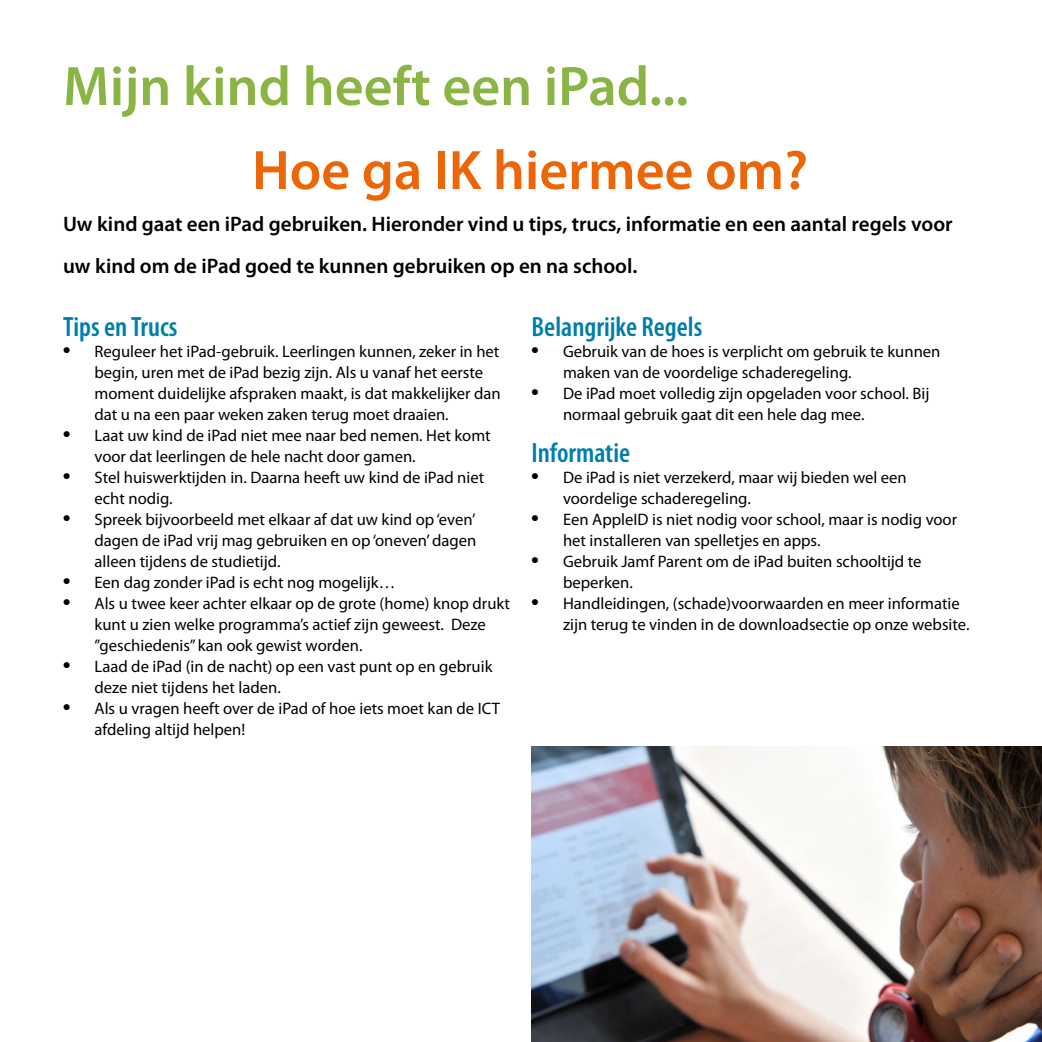
<style>
.page{position:relative;width:1042px;height:1042px;background:#fff}
.page>*{position:absolute;margin:0;border:0;box-sizing:border-box;transform-origin:0 0}
.Standaard1{font:600 56px "Myriad Pro";color:#8ab545}
.t1{font:600 56px "Myriad Pro";color:#ec6608}
.t2{font:600 condensed 28px "Myriad Pro";color:#007eaa}
.t3{font:600 21px/42px "Myriad Pro";color:#000}
.t4{font:16.62px/21px "Myriad Pro";color:#000}
.s1{font-family:"Times";font-size:21px}
</style>
<div class="page">
<img style="left:531px;top:747px;width:511px;height:295px">
<p class="Standaard1" style="left:63px;top:55px;width:627px">Mijn kind heeft een iPad...</p>
<p class="t1" style="left:252px;top:139px;width:557px">Hoe ga IK hiermee om?</p>
<p class="t3" style="left:63px;top:203px;width:891px">Uw kind gaat een iPad gebruiken. Hieronder vind u tips, trucs, informatie en een aantal regels voor uw kind om de iPad goed te kunnen gebruiken op en na school.</p>
<p class="t2" style="left:63px;top:311px;width:116px">Tips en Trucs</p>
<p class="t4" style="left:94px;top:341px;width:408px;text-indent:-32px"><span class="s1">•</span> Reguleer het iPad-gebruik. Leerlingen kunnen, zeker in het begin, uren met de iPad bezig zijn. Als u vanaf het eerste moment duidelijke afspraken maakt, is dat makkelijker dan dat u na een paar weken zaken terug moet draaien.</p>
<p class="t4" style="left:94px;top:425px;width:398px;text-indent:-32px"><span class="s1">•</span> Laat uw kind de iPad niet mee naar bed nemen. Het komt voor dat leerlingen de hele nacht door gamen.</p>
<p class="t4" style="left:94px;top:467px;width:391px;text-indent:-32px"><span class="s1">•</span> Stel huiswerktijden in. Daarna heeft uw kind de iPad niet echt nodig.</p>
<p class="t4" style="left:94px;top:509px;width:383px;text-align:justify;text-indent:-32px"><span class="s1">•</span> Spreek bijvoorbeeld met elkaar af dat uw kind op ‘even’ dagen de iPad vrij mag gebruiken en op ‘oneven’ dagen alleen tijdens de studietijd.</p>
<p class="t4" style="left:63px;top:572px;width:334px"><span class="s1">•</span> Een dag zonder iPad is echt nog mogelijk…</p>
<p class="t4" style="left:94px;top:593px;width:417px;text-indent:-32px"><span class="s1">•</span> Als u twee keer achter elkaar op de grote (home) knop drukt kunt u zien welke programma’s actief zijn geweest. Deze ”geschiedenis” kan ook gewist worden.</p>
<p class="t4" style="left:94px;top:656px;width:399px;text-indent:-32px"><span class="s1">•</span> Laad de iPad (in de nacht) op een vast punt op en gebruik deze niet tijdens het laden.</p>
<p class="t4" style="left:94px;top:698px;width:407px;text-indent:-32px"><span class="s1">•</span> Als u vragen heeft over de iPad of hoe iets moet kan de ICT afdeling altijd helpen!</p>
<p class="t2" style="left:531px;top:311px;width:172px">Belangrijke Regels</p>
<p class="t4" style="left:563px;top:341px;width:379px;text-indent:-32px"><span class="s1">•</span> Gebruik van de hoes is verplicht om gebruik te kunnen maken van de voordelige schaderegeling.</p>
<p class="t4" style="left:563px;top:383px;width:368px;text-indent:-32px"><span class="s1">•</span> De iPad moet volledig zijn opgeladen voor school. Bij normaal gebruik gaat dit een hele dag mee.</p>
<p class="t2" style="left:531px;top:437px;width:100px">Informatie</p>
<p class="t4" style="left:563px;top:467px;width:345px;text-indent:-32px"><span class="s1">•</span> De iPad is niet verzekerd, maar wij bieden wel een voordelige schaderegeling.</p>
<p class="t4" style="left:563px;top:509px;width:396px;text-indent:-32px"><span class="s1">•</span> Een AppleID is niet nodig voor school, maar is nodig voor het installeren van spelletjes en apps.</p>
<p class="t4" style="left:563px;top:551px;width:360px;text-indent:-32px"><span class="s1">•</span> Gebruik Jamf Parent om de iPad buiten schooltijd te beperken.</p>
<p class="t4" style="left:563px;top:593px;width:408px;text-indent:-32px"><span class="s1">•</span> Handleidingen, (schade)voorwaarden en meer informatie zijn terug te vinden in de downloadsectie op onze website.</p>
</div>
